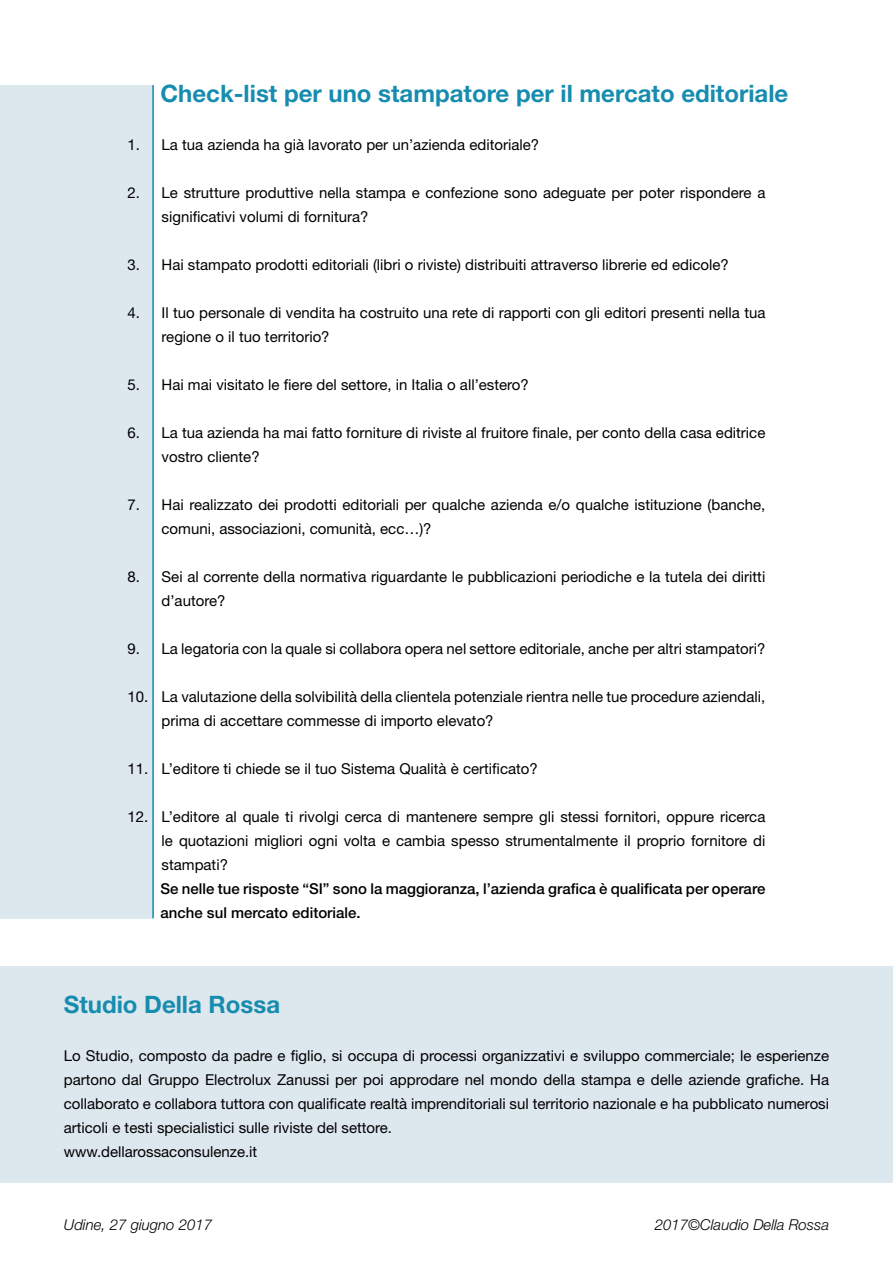
<style>
.page{position:relative;width:893px;height:1263px;background:#fff}
.page>*{position:absolute;margin:0;border:0;box-sizing:border-box;transform-origin:0 0}
.t1{font:700 24px "Helvetica Neue";color:#168caf}
.t2{font:15px/24px "Helvetica Neue";color:#000}
.t3{font:500 15px/24px "Helvetica Neue";color:#000}
.t4{font:italic 300 15px "Helvetica Neue";color:#000}
</style>
<div class="page">
<div style="left:0;top:966px;width:893px;height:216px;background:#dde7ee"></div>
<div style="left:0;top:85px;width:153px;height:833px;background:#dde7ee"></div>
<hr style="left:152px;top:85px;width:2px;height:833px;background:#168caf">
<h1 class="t1" style="left:161px;top:79px;width:629px">Check-list per uno stampatore per il mercato editoriale</h1>
<p class="t2" style="left:128px;top:132px;width:413px">1. La tua azienda ha già lavorato per un’azienda editoriale?</p>
<p class="t2" style="left:162px;top:180px;width:605px;text-indent:-34px">2. Le strutture produttive nella stampa e confezione sono adeguate per poter rispondere a significativi volumi di fornitura?</p>
<p class="t2" style="left:128px;top:252px;width:603px">3. Hai stampato prodotti editoriali (libri o riviste) distribuiti attraverso librerie ed edicole?</p>
<p class="t2" style="left:162px;top:300px;width:605px;text-indent:-34px">4. Il tuo personale di vendita ha costruito una rete di rapporti con gli editori presenti nella tua regione o il tuo territorio?</p>
<p class="t2" style="left:128px;top:372px;width:403px">5. Hai mai visitato le fiere del settore, in Italia o all’estero?</p>
<p class="t2" style="left:162px;top:420px;width:605px;text-indent:-34px">6. La tua azienda ha mai fatto forniture di riviste al fruitore finale, per conto della casa editrice vostro cliente?</p>
<p class="t2" style="left:162px;top:492px;width:605px;text-indent:-34px">7. Hai realizzato dei prodotti editoriali per qualche azienda e/o qualche istituzione (banche, comuni, associazioni, comunità, ecc…)?</p>
<p class="t2" style="left:162px;top:564px;width:605px;text-indent:-34px">8. Sei al corrente della normativa riguardante le pubblicazioni periodiche e la tutela dei diritti d’autore?</p>
<p class="t2" style="left:128px;top:636px;width:639px">9. La legatoria con la quale si collabora opera nel settore editoriale, anche per altri stampatori?</p>
<p class="t2" style="left:162px;top:684px;width:605px;text-indent:-34px">10. La valutazione della solvibilità della clientela potenziale rientra nelle tue procedure aziendali, prima di accettare commesse di importo elevato?</p>
<p class="t2" style="left:128px;top:756px;width:412px">11. L’editore ti chiede se il tuo Sistema Qualità è certificato?</p>
<p class="t2" style="left:162px;top:804px;width:605px;text-align:justify;text-indent:-34px">12. L’editore al quale ti rivolgi cerca di mantenere sempre gli stessi fornitori, oppure ricerca le quotazioni migliori ogni volta e cambia spesso strumentalmente il proprio fornitore di stampati?</p>
<p class="t3" style="left:161px;top:877px;width:606px">Se nelle tue risposte “SI” sono la maggioranza, l’azienda grafica è qualificata per operare anche sul mercato editoriale.</p>
<h1 class="t1" style="left:64px;top:990px;width:218px">Studio Della Rossa</h1>
<p class="t2" style="left:64px;top:1044px;width:767px">Lo Studio, composto da padre e figlio, si occupa di processi organizzativi e sviluppo commerciale; le esperienze partono dal Gruppo Electrolux Zanussi per poi approdare nel mondo della stampa e delle aziende grafiche. Ha collaborato e collabora tuttora con qualificate realtà imprenditoriali sul territorio nazionale e ha pubblicato numerosi articoli e testi specialistici sulle riviste del settore.<br>www.dellarossaconsulenze.it</p>
<p class="t4" style="left:64px;top:1216px;width:150px">Udine, 27 giugno 2017</p>
<p class="t4" style="left:655px;top:1216px;width:176px">2017©Claudio Della Rossa</p>
</div>
